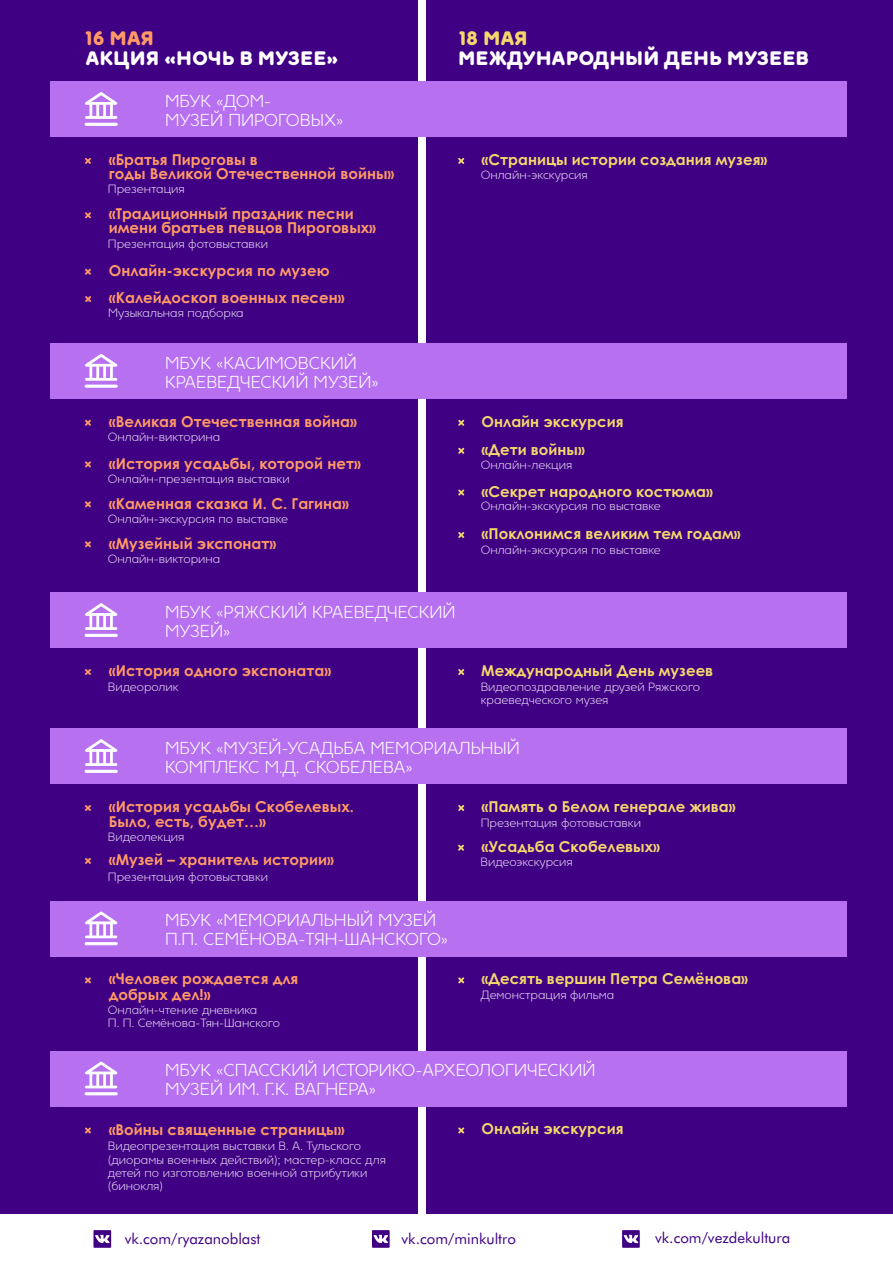
<style>
.page{position:relative;width:893px;height:1263px;background:#fff}
.page>*{position:absolute;margin:0;border:0;box-sizing:border-box;transform-origin:0 0}
.t1{font:900 19.5px "Ultima Pro";color:#fff}
.t2{font:900 19.5px "Ultima Pro";color:#f96}
.t3{font:900 19.5px "Ultima Pro";color:#f5d76c}
.t4{font:17.25px/19px "Ultima Pro Lt";color:#fff}
.t5{font:700 15px/14.1px "Century Gothic";color:#f96}
.t6{font:700 15px "Century Gothic";color:#f5d76c}
.t7{font:15px "Futura Bk BT Rusbyme";color:#3f0083}
.t8{font:12px/13.2px "Ultima Pro Lt";color:#e6d7f2}
</style>
<div class="page">
<div style="left:0;top:0;width:417px;height:1213px;background:#3f0083"></div>
<div style="left:427px;top:0;width:466px;height:1213px;background:#3f0083"></div>
<div style="left:50px;top:81px;width:796px;height:56px;background:#b771f0"></div>
<svg style="left:85px;top:92px;width:32px;height:27px"></svg>
<div style="left:85px;top:123px;width:33px;height:3px;background:#fff;border:1px solid #fff"></div>
<svg style="left:85px;top:158px;width:6px;height:6px"></svg>
<svg style="left:85px;top:212px;width:6px;height:6px"></svg>
<svg style="left:85px;top:269px;width:6px;height:6px"></svg>
<svg style="left:458px;top:158px;width:6px;height:6px"></svg>
<div style="left:50px;top:343px;width:796px;height:56px;background:#b771f0"></div>
<svg style="left:85px;top:354px;width:32px;height:27px"></svg>
<div style="left:85px;top:385px;width:33px;height:3px;background:#fff;border:1px solid #fff"></div>
<svg style="left:85px;top:420px;width:6px;height:6px"></svg>
<svg style="left:85px;top:461px;width:6px;height:6px"></svg>
<svg style="left:85px;top:501px;width:6px;height:6px"></svg>
<svg style="left:458px;top:420px;width:6px;height:6px"></svg>
<svg style="left:458px;top:448px;width:6px;height:6px"></svg>
<svg style="left:93px;top:1230px;width:18px;height:18px"></svg>
<svg style="left:372px;top:1230px;width:18px;height:18px"></svg>
<svg style="left:622px;top:1230px;width:18px;height:18px"></svg>
<div style="left:50px;top:592px;width:796px;height:56px;background:#b771f0"></div>
<svg style="left:85px;top:603px;width:32px;height:27px"></svg>
<div style="left:85px;top:634px;width:33px;height:3px;background:#fff;border:1px solid #fff"></div>
<svg style="left:85px;top:669px;width:6px;height:6px"></svg>
<svg style="left:458px;top:669px;width:6px;height:6px"></svg>
<div style="left:50px;top:728px;width:796px;height:56px;background:#b771f0"></div>
<svg style="left:85px;top:739px;width:32px;height:27px"></svg>
<div style="left:85px;top:770px;width:33px;height:3px;background:#fff;border:1px solid #fff"></div>
<svg style="left:85px;top:805px;width:6px;height:6px"></svg>
<svg style="left:458px;top:805px;width:6px;height:6px"></svg>
<svg style="left:85px;top:858px;width:6px;height:6px"></svg>
<div style="left:50px;top:901px;width:796px;height:55px;background:#b771f0"></div>
<svg style="left:85px;top:911px;width:32px;height:27px"></svg>
<div style="left:85px;top:942px;width:33px;height:3px;background:#fff;border:1px solid #fff"></div>
<svg style="left:85px;top:977px;width:6px;height:6px"></svg>
<svg style="left:458px;top:977px;width:6px;height:6px"></svg>
<svg style="left:85px;top:296px;width:6px;height:6px"></svg>
<svg style="left:85px;top:541px;width:6px;height:6px"></svg>
<svg style="left:458px;top:489px;width:6px;height:7px"></svg>
<svg style="left:458px;top:532px;width:6px;height:6px"></svg>
<svg style="left:458px;top:845px;width:6px;height:6px"></svg>
<div style="left:50px;top:1051px;width:796px;height:55px;background:#b771f0"></div>
<svg style="left:85px;top:1061px;width:32px;height:27px"></svg>
<div style="left:85px;top:1092px;width:33px;height:3px;background:#fff;border:1px solid #fff"></div>
<svg style="left:85px;top:1127px;width:6px;height:6px"></svg>
<svg style="left:458px;top:1127px;width:6px;height:6px"></svg>
<h1 class="t2" style="left:86px;top:30px;width:70px">16 МАЯ</h1>
<h1 class="t3" style="left:459px;top:30px;width:70px">18 МАЯ</h1>
<h1 class="t1" style="left:85px;top:51px;width:255px">АКЦИЯ «НОЧЬ В МУЗЕЕ»</h1>
<h1 class="t1" style="left:458px;top:50px;width:352px">МЕЖДУНАРОДНЫЙ ДЕНЬ МУЗЕЕВ</h1>
<h2 class="t4" style="left:165px;top:93px;width:180px">МБУК «ДОМ-<br>МУЗЕЙ ПИРОГОВЫХ»</h2>
<p class="t5" style="left:109px;top:154px;width:287px">«Братья Пироговы в<br>годы Великой Отечественной войны»</p>
<p class="t8" style="left:108px;top:183px;width:78px">Презентация</p>
<p class="t5" style="left:109px;top:208px;width:269px">«Традиционный праздник песни имени братьев певцов Пироговых»</p>
<p class="t5" style="left:109px;top:265px;width:222px">Онлайн-экскурсия по музею</p>
<p class="t8" style="left:108px;top:238px;width:162px">Презентация фотовыставки</p>
<p class="t5" style="left:109px;top:292px;width:237px">«Калейдоскоп военных песен»</p>
<p class="t8" style="left:108px;top:307px;width:137px">Музыкальная подборка</p>
<h2 class="t4" style="left:165px;top:355px;width:215px">МБУК «КАСИМОВСКИЙ<br>КРАЕВЕДЧЕСКИЙ МУЗЕЙ»</h2>
<p class="t5" style="left:109px;top:416px;width:250px">«Великая Отечественная война»</p>
<p class="t8" style="left:108px;top:432px;width:114px">Онлайн-викторина</p>
<p class="t5" style="left:109px;top:457px;width:254px">«История усадьбы, которой нет»</p>
<p class="t8" style="left:108px;top:473px;width:183px">Онлайн-презентация выставки</p>
<p class="t5" style="left:109px;top:497px;width:242px">«Каменная сказка И. С. Гагина»</p>
<p class="t8" style="left:108px;top:513px;width:182px">Онлайн-экскурсия по выставке</p>
<p class="t5" style="left:109px;top:537px;width:169px">«Музейный экспонат»</p>
<p class="t8" style="left:108px;top:553px;width:114px">Онлайн-викторина</p>
<h2 class="t4" style="left:165px;top:604px;width:292px">МБУК «РЯЖСКИЙ КРАЕВЕДЧЕСКИЙ<br>МУЗЕЙ»</h2>
<p class="t5" style="left:109px;top:665px;width:224px">«История одного экспоната»</p>
<p class="t8" style="left:108px;top:681px;width:72px">Видеоролик</p>
<p class="t6" style="left:482px;top:154px;width:287px">«Страницы истории создания музея»</p>
<p class="t8" style="left:481px;top:170px;width:109px">Онлайн-экскурсия</p>
<p class="t6" style="left:482px;top:415px;width:143px">Онлайн экскурсия</p>
<p class="t8" style="left:481px;top:460px;width:93px">Онлайн-лекция</p>
<p class="t6" style="left:482px;top:444px;width:105px">«Дети войны»</p>
<p class="t6" style="left:482px;top:485px;width:233px">«Секрет народного костюма»</p>
<p class="t8" style="left:481px;top:500px;width:182px">Онлайн-экскурсия по выставке</p>
<p class="t6" style="left:482px;top:528px;width:261px">«Поклонимся великим тем годам»</p>
<p class="t8" style="left:481px;top:544px;width:182px">Онлайн-экскурсия по выставке</p>
<p class="t6" style="left:481px;top:665px;width:233px">Международный День музеев</p>
<p class="t8" style="left:481px;top:681px;width:221px">Видеопоздравление друзей Ряжского краеведческого музея</p>
<h2 class="t4" style="left:165px;top:740px;width:356px">МБУК «МУЗЕЙ-УСАДЬБА МЕМОРИАЛЬНЫЙ<br>КОМПЛЕКС М.Д. СКОБЕЛЕВА»</h2>
<p class="t5" style="left:109px;top:800px;width:247px;line-height:15.1px">«История усадьбы Скобелевых.<br>Было, есть, будет…»</p>
<p class="t8" style="left:108px;top:831px;width:78px">Видеолекция</p>
<p class="t5" style="left:109px;top:854px;width:227px">«Музей – хранитель истории»</p>
<p class="t8" style="left:108px;top:871px;width:162px">Презентация фотовыставки</p>
<h2 class="t4" style="left:165px;top:912px;width:285px">МБУК «МЕМОРИАЛЬНЫЙ МУЗЕЙ<br>П.П. СЕМЁНОВА-ТЯН-ШАНСКОГО»</h2>
<p class="t5" style="left:109px;top:973px;width:191px;line-height:15.1px">«Человек рождается для добрых дел!»</p>
<p class="t8" style="left:108px;top:1005px;width:174px">Онлайн-чтение дневника<br>П. П. Семёнова-Тян-Шанского</p>
<p class="t6" style="left:482px;top:801px;width:255px">«Память о Белом генерале жива»</p>
<p class="t8" style="left:481px;top:817px;width:162px">Презентация фотовыставки</p>
<p class="t6" style="left:481px;top:840px;width:180px">«Усадьба Скобелевых»</p>
<p class="t8" style="left:481px;top:857px;width:94px">Видеоэкскурсия</p>
<p class="t6" style="left:482px;top:973px;width:268px">«Десять вершин Петра Семёнова»</p>
<p class="t8" style="left:481px;top:989px;width:135px">Демонстрация фильма</p>
<h2 class="t4" style="left:165px;top:1062px;width:432px">МБУК «СПАССКИЙ ИСТОРИКО-АРХЕОЛОГИЧЕСКИЙ<br>МУЗЕЙ ИМ. Г.К. ВАГНЕРА»</h2>
<p class="t6" style="left:482px;top:1123px;width:143px">Онлайн экскурсия</p>
<p class="t8" style="left:108px;top:1141px;width:280px">Видеопрезентация выставки В. А. Тульского (диорамы военных действий); мастер-класс для детей по изготовлению военной атрибутики (бинокля)</p>
<p class="t5" style="left:109px;top:1123px;width:237px">«Войны священные страницы»</p>
<p class="t7" style="left:125px;top:1232px;width:137px">vk.com/ryazanoblast</p>
<p class="t7" style="left:402px;top:1232px;width:116px">vk.com/minkultro</p>
<p class="t7" style="left:655px;top:1231px;width:137px">vk.com/vezdekultura</p>
</div>
